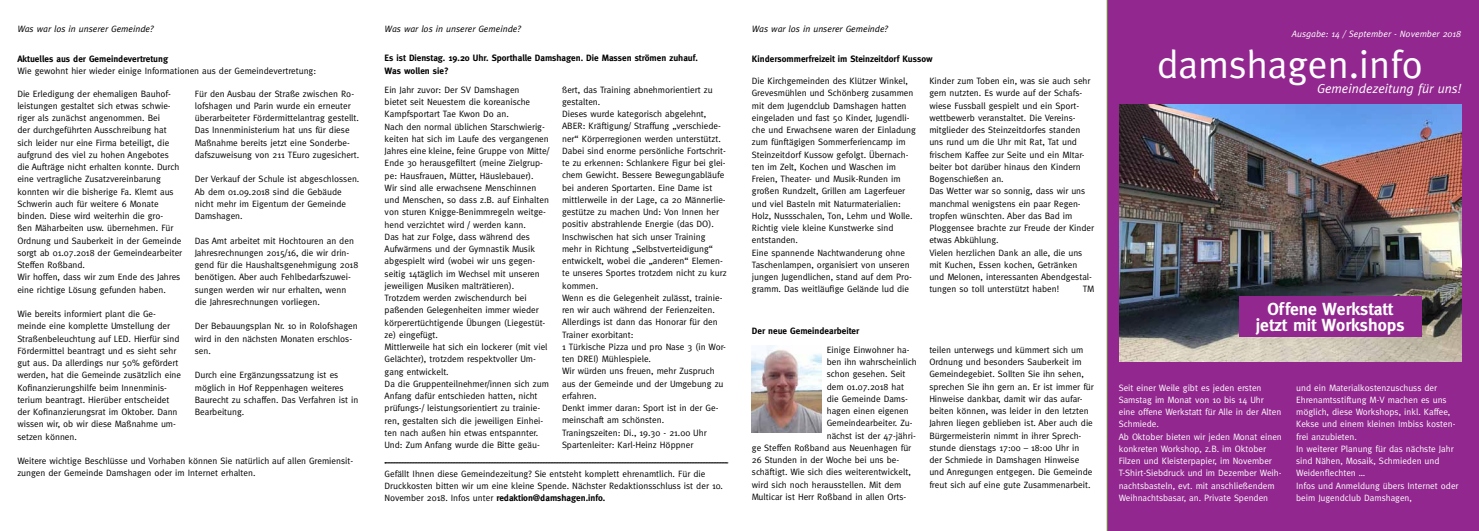
<style>
.page{position:relative;width:1479px;height:531px;background:#fff}
.page>*{position:absolute;margin:0;border:0;box-sizing:border-box;transform-origin:0 0}
.t1{font:39.38px "Meta";color:#fff}
.t2{font:700 17.5px/15.8px "Meta";color:#fff;text-align:center}
.t3{font:italic 13.12px "Meta";color:#fff}
.t4{font:9.19px/12.2px "Meta";color:#000}
.t5{font:9.19px/12.2px "Meta";color:#fff}
.t6{font:700 9.19px/12.2px "Meta";color:#000}
.t7{font:italic 9.19px "Meta";color:#000}
.t8{font:italic 9.19px "Meta";color:#fff}
.s1{font-weight:700}
</style>
<div class="page">
<div style="left:1106px;top:0;width:372px;height:531px;background:#92278f"></div>
<svg style="left:385px;top:463px;width:343px;height:1px"></svg>
<img style="left:752px;top:345px;width:69px;height:87px">
<img style="left:1119px;top:104px;width:342px;height:257px">
<div style="left:1238px;top:296px;width:183px;height:41px;background:#92278f"></div>
<p class="t7" style="left:17px;top:24px;width:137px">Was war los in unserer Gemeinde?</p>
<p class="t7" style="left:384px;top:24px;width:137px">Was war los in unserer Gemeinde?</p>
<p class="t7" style="left:752px;top:24px;width:137px">Was war los in unserer Gemeinde?</p>
<p class="t6" style="left:17px;top:52px;width:152px">Aktuelles aus der Gemeindevertretung</p>
<p class="t4" style="left:17px;top:64px;width:300px">Wie gewohnt hier wieder einige Informationen aus der Gemeindevertretung:</p>
<p class="t4" style="left:17px;top:87px;width:166px">Die Erledigung der ehemaligen Bauhof&shy;leistungen gestaltet sich etwas schwie&shy;riger als zunächst angenommen. Bei<br>der durchgeführten Ausschreibung hat sich leider nur eine Firma beteiligt, die aufgrund des viel zu hohen Angebotes die Aufträge nicht erhalten konnte. Durch eine vertragliche Zusatzvereinbarung konnten wir die bisherige Fa. Klemt aus Schwerin auch für weitere 6 Monate binden. Diese wird weiterhin die gro-<br>ßen Mäharbeiten usw. übernehmen. Für Ordnung und Sauberkeit in der Gemeinde sorgt ab 01.07.2018 der Gemeindearbeiter Steffen Roßband.<br>Wir hoffen, dass wir zum Ende des Jahres eine richtige Lösung gefunden haben.</p>
<p class="t4" style="left:17px;top:308px;width:165px">Wie bereits informiert plant die Ge&shy;meinde eine komplette Umstellung der Straßenbeleuchtung auf LED. Hierfür sind Fördermittel beantragt und es sieht sehr gut aus. Da allerdings nur 50% gefördert werden, hat die Gemeinde zusätzlich eine Kofinanzierungshilfe beim Innenminis&shy;terium beantragt. Hierüber entscheidet der Kofinanzierungsrat im Oktober. Dann wissen wir, ob wir diese Maßnahme um&shy;setzen können.</p>
<p class="t4" style="left:195px;top:87px;width:166px">Für den Ausbau der Straße zwischen Ro&shy;lofshagen und Parin wurde ein erneuter überarbeiteter Fördermittelantrag gestellt.<br>Das Innenministerium hat uns für diese Maßnahme bereits jetzt eine Sonderbe&shy;dafszuweisung von 211 TEuro zugesichert.</p>
<p class="t4" style="left:195px;top:173px;width:166px">Der Verkauf der Schule ist abgeschlossen.<br>Ab dem 01.09.2018 sind die Gebäude nicht mehr im Eigentum der Gemeinde<br>Damshagen.</p>
<p class="t4" style="left:195px;top:234px;width:165px">Das Amt arbeitet mit Hochtouren an den Jahresrechnungen 2015/16, die wir drin&shy;gend für die Haushaltsgenehmigung 2018 benötigen. Aber auch Fehlbedarfszuwei&shy;sungen werden wir nur erhalten, wenn die Jahresrechnungen vorliegen.</p>
<p class="t4" style="left:195px;top:320px;width:164px">Der Bebauungsplan Nr. 10 in Rolofshagen wird in den nächsten Monaten erschlos&shy;sen.</p>
<p class="t4" style="left:195px;top:369px;width:165px">Durch eine Ergänzungssatzung ist es möglich in Hof Reppenhagen weiteres<br>Baurecht zu schaffen. Das Verfahren ist in<br>Bearbeitung.</p>
<p class="t4" style="left:17px;top:454px;width:337px">Weitere wichtige Beschlüsse und Vorhaben können Sie natürlich auf allen Gremiensit&shy;zungen der Gemeinde Damshagen oder im Internet erhalten.</p>
<p class="t6" style="left:384px;top:52px;width:315px">Es ist Dienstag. 19.20 Uhr. Sporthalle Damshagen. Die Massen strömen zuhauf.<br>Was wollen sie?</p>
<p class="t4" style="left:384px;top:83px;width:166px">Ein Jahr zuvor: Der SV Damshagen<br>bietet seit Neuestem die koreanische Kampfsportart Tae Kwon Do an.<br>Nach den normal üblichen Starschwierig&shy;keiten hat sich im Laufe des vergangenen Jahres eine kleine, feine Gruppe von Mitte/ Ende 30 herausgefiltert (meine Zielgrup&shy;pe: Hausfrauen, Mütter, Häuslebauer).<br>Wir sind alle erwachsene Menschinnen und Menschen, so dass z.B. auf Einhalten von sturen Knigge-Benimmregeln weitge&shy;hend verzichtet wird / werden kann.<br>Das hat zur Folge, dass während des Aufwärmens und der Gymnastik Musik abgespielt wird (wobei wir uns gegen&shy;seitig 14täglich im Wechsel mit unseren jeweiligen Musiken malträtieren).<br>Trotzdem werden zwischendurch bei paßenden Gelegenheiten immer wieder körperertüchtigende Übungen (Liegestüt&shy;ze) eingefügt.<br>Mittlerweile hat sich ein lockerer (mit viel Gelächter), trotzdem respektvoller Um&shy;gang entwickelt.<br>Da die Gruppenteilnehmer/innen sich zum Anfang dafür entschieden hatten, nicht prüfungs-/ leistungsorientiert zu trainie&shy;ren, gestalten sich die jeweiligen Einhei&shy;ten nach außen hin etwas entspannter.<br>Und: Zum Anfang wurde die Bitte geäu-</p>
<p class="t4" style="left:562px;top:83px;width:166px">ßert, das Training abnehmorientiert zu gestalten.<br>Dieses wurde kategorisch abgelehnt, ABER: Kräftigung/ Straffung „verschiede&shy;ner“ Körperregionen werden unterstützt.<br>Dabei sind enorme persönliche Fortschrit&shy;te zu erkennen: Schlankere Figur bei glei&shy;chem Gewicht. Bessere Bewegungabläufe bei anderen Sportarten. Eine Dame ist mittlerweile in der Lage, ca 20 Männerlie&shy;gestütze zu machen Und: Von Innen her positiv abstrahlende Energie (das DO).<br>Inschwischen hat sich unser Training mehr in Richtung „Selbstverteidigung“ entwickelt, wobei die „anderen“ Elemen&shy;te unseres Sportes trotzdem nicht zu kurz kommen.<br>Wenn es die Gelegenheit zulässt, trainie&shy;ren wir auch während der Ferienzeiten.<br>Allerdings ist dann das Honorar für den Trainer exorbitant:<br>1 Türkische Pizza und pro Nase 3 (in Wor&shy;ten DREI) Mühlespiele.<br>Wir würden uns freuen, mehr Zuspruch aus der Gemeinde und der Umgebung zu erfahren.<br>Denkt immer daran: Sport ist in der Ge&shy;meinschaft am schönsten.<br>Traningszeiten: Di., 19.30 - 21.00 Uhr Spartenleiter: Karl-Heinz Höppner</p>
<p class="t4" style="left:384px;top:467px;width:340px">Gefällt Ihnen diese Gemeindezeitung? Sie entsteht komplett ehrenamtlich. Für die<br>Druckkosten bitten wir um eine kleine Spende. Nächster Redaktionsschluss ist der 10.<br>November 2018. Infos unter <span class="s1">redaktion@damshagen.info.</span></p>
<p class="t6" style="left:752px;top:52px;width:182px">Kindersommerfreizeit im Steinzeitdorf Kussow</p>
<p class="t4" style="left:752px;top:75px;width:165px">Die Kirchgemeinden des Klützer Winkel, Grevesmühlen und Schönberg zusammen mit dem Jugendclub Damshagen hatten eingeladen und fast 50 Kinder, Jugendli&shy;che und Erwachsene waren der Einladung zum fünftägigen Sommerferiencamp im Steinzeitdorf Kussow gefolgt. Übernach&shy;ten im Zelt, Kochen und Waschen im Freien, Theater- und Musik-Runden im großen Rundzelt, Grillen am Lagerfeuer und viel Basteln mit Naturmaterialien:<br>Holz, Nussschalen, Ton, Lehm und Wolle.<br>Richtig viele kleine Kunstwerke sind entstanden.<br>Eine spannende Nachtwanderung ohne Taschenlampen, organisiert von unseren jungen Jugendlichen, stand auf dem Pro&shy;gramm. Das weitläufige Gelände lud die</p>
<p class="t4" style="left:929px;top:75px;width:166px">Kinder zum Toben ein, was sie auch sehr gern nutzten. Es wurde auf der Schafs&shy;wiese Fussball gespielt und ein Sport&shy;wettbewerb veranstaltet. Die Vereins&shy;mitglieder des Steinzeitdorfes standen uns rund um die Uhr mit Rat, Tat und frischem Kaffee zur Seite und ein MItar&shy;beiter bot darüber hinaus den Kindern Bogenschießen an.<br>Das Wetter war so sonnig, dass wir uns manchmal wenigstens ein paar Regen&shy;tropfen wünschten. Aber das Bad im Ploggensee brachte zur Freude der Kinder etwas Abkühlung.<br>Vielen herzlichen Dank an alle, die uns mit Kuchen, Essen kochen, Getränken und Melonen, interessanten Abendgestal&shy;tungen so toll unterstützt haben!</p>
<p class="t4" style="left:1082px;top:283px;width:13px">TM</p>
<p class="t6" style="left:752px;top:325px;width:109px">Der neue Gemeindearbeiter</p>
<p class="t4" style="left:826px;top:343px;width:84px">Einige Einwohner ha-</p>
<p class="t4" style="left:826px;top:355px;width:91px">ben ihn wahrscheinlich</p>
<p class="t4" style="left:826px;top:368px;width:80px">schon gesehen. Seit</p>
<p class="t4" style="left:826px;top:380px;width:79px">dem 01.07.2018 hat</p>
<p class="t4" style="left:826px;top:392px;width:83px">die Gemeinde Dams-</p>
<p class="t4" style="left:826px;top:404px;width:83px">hagen einen eigenen</p>
<p class="t4" style="left:826px;top:417px;width:87px">Gemeindearbeiter. Zu-</p>
<p class="t4" style="left:826px;top:429px;width:91px">nächst ist der 47-jähri-</p>
<p class="t4" style="left:752px;top:441px;width:161px">ge Steffen Roßband aus Neuenhagen für</p>
<p class="t4" style="left:752px;top:453px;width:149px">26 Stunden in der Woche bei uns be-</p>
<p class="t4" style="left:752px;top:466px;width:160px">schäftigt. Wie sich dies weiterentwickelt,</p>
<p class="t4" style="left:752px;top:478px;width:151px">wird sich noch herausstellen. Mit dem</p>
<p class="t4" style="left:752px;top:490px;width:156px">Multicar ist Herr Roßband in allen Orts-</p>
<p class="t4" style="left:929px;top:343px;width:166px">teilen unterwegs und kümmert sich um Ordnung und besonders Sauberkeit im Gemeindegebiet. Sollten Sie ihn sehen, sprechen Sie ihn gern an. Er ist immer für Hinweise dankbar, damit wir das aufar&shy;beiten können, was leider in den letzten Jahren liegen geblieben ist. Aber auch die Bürgermeisterin nimmt in ihrer Sprech&shy;stunde dienstags 17:00 – 18:00 Uhr in der Schmiede in Damshagen Hinweise und Anregungen entgegen. Die Gemeinde freut sich auf eine gute Zusammenarbeit.</p>
<p class="t8" style="left:1291px;top:28px;width:171px">Ausgabe: 14 / September - November 2018</p>
<h1 class="t1" style="left:1156px;top:41px;width:268px">damshagen.info</h1>
<h3 class="t3" style="left:1316px;top:81px;width:146px">Gemeindezeitung für uns!</h3>
<h2 class="t2" style="left:1255px;top:301px;width:150px">Offene Werkstatt jetzt mit Workshops</h2>
<p class="t5" style="left:1118px;top:381px;width:165px">Seit einer Weile gibt es jeden ersten Samstag im Monat von 10 bis 14 Uhr eine offene Werkstatt für Alle in der Alten Schmiede.<br>Ab Oktober bieten wir jeden Monat einen konkreten Workshop, z.B. im Oktober Filzen und Kleisterpapier, im November T-Shirt-Siebdruck und im Dezember Weih&shy;nachtsbasteln, evt. mit anschließendem Weihnachtsbasar, an. Private Spenden</p>
<p class="t5" style="left:1296px;top:381px;width:164px">und ein Materialkostenzuschuss der Ehrenamtsstiftung M-V machen es uns möglich, diese Workshops, inkl. Kaffee, Kekse und einem kleinen Imbiss kosten&shy;frei anzubieten.<br>In weiterer Planung für das nächste Jahr sind Nähen, Mosaik, Schmieden und Weidenflechten …<br>Infos und Anmeldung übers Internet oder beim Jugendclub Damshagen,</p>
</div>
